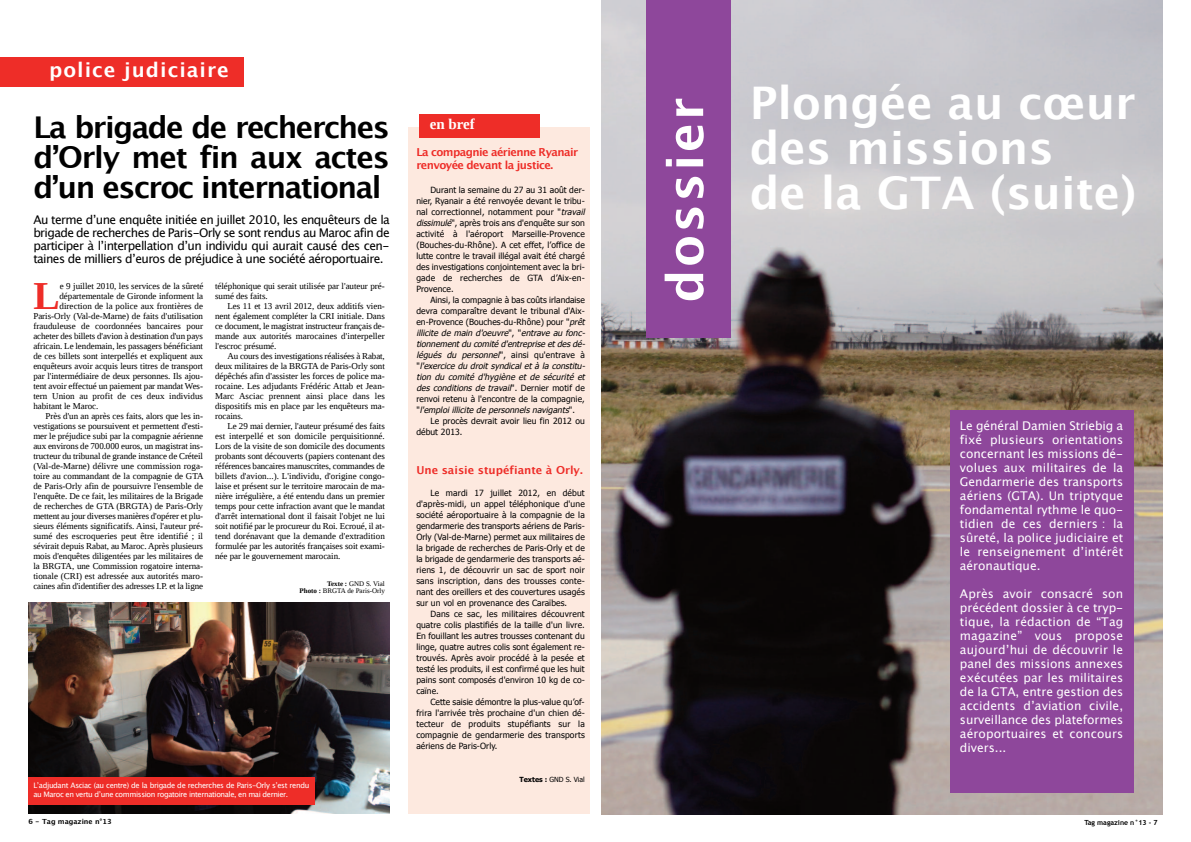
<style>
.page{position:relative;width:1191px;height:842px;background:#fff}
.page>*{position:absolute;margin:0;border:0;box-sizing:border-box;transform-origin:0 0}
.t1{font:700 50px "Lucida Grande";letter-spacing:.05em;color:#fff}
.t2{font:700 45px/45px "Lucida Grande";color:#fff}
.t3{font:700 39.5px "Liberation Serif";color:#ee2d28}
.t4{font:700 30px/30px "Lucida Grande";letter-spacing:-.05em;color:#000;text-align:justify}
.t5{font:700 20px "Lucida Grande";letter-spacing:.05em;color:#fff}
.t6{font:700 15px "Liberation Serif";color:#fff}
.t7{font:12px/14px "Lucida Grande";letter-spacing:.005em;color:#fff;text-align:justify}
.t8{font:12px/13px "Lucida Grande";letter-spacing:-.05em;color:#000;text-align:justify}
.t9{font:700 11px/13.2px "Lucida Grande";letter-spacing:-.05em;color:#ee2d28}
.t10{font:700 11px "Lucida Grande";color:#ee2d28}
.t11{font:9px/10px "Liberation Serif";letter-spacing:-.005em;color:#000;text-align:justify}
.t12{font:8.5px/11px "Tahoma";letter-spacing:.01em;color:#000;text-align:justify}
.t13{font:italic 8.5px/11px "Tahoma";color:#000}
.t14{font:7.5px/9px "Lucida Grande";letter-spacing:-.05em;color:#fff}
.t15{font:7px/7px "Liberation Serif";color:#000;text-align:right}
.t16{font:700 7px "Lucida Grande";color:#000}
.t17{font:700 7px "Trebuchet MS";color:#000}
.t18{font:7px "Tahoma";color:#000}
.s1{font-weight:700}
.s2{font-style:italic}
.s3{font-style:normal}
</style>
<div class="page">
<div style="left:0;top:57px;width:243px;height:29px;background:#ee2d28"></div>
<img style="left:28px;top:603px;width:362px;height:211px">
<div style="left:28px;top:777px;width:286px;height:27px;background:#ee2d28"></div>
<div style="left:408px;top:127px;width:182px;height:687px;background:#fde9df"></div>
<div style="left:420px;top:114px;width:120px;height:23px;background:#ee2d28"></div>
<img style="left:601px;top:0;width:561px;height:814px">
<div style="left:950px;top:410px;width:183px;height:382px;background:#8e479b"></div>
<div style="left:646px;top:0;width:85px;height:337px;background:#8e479b"></div>
<h3 class="t5" style="left:49px;top:58px;width:181px">police judiciaire</h3>
<h3 class="t4" style="left:33px;top:111px;width:358px">La brigade de recherches d’Orly met fin aux actes d’un escroc international</h3>
<p class="t8" style="left:33px;top:213px;width:358px">Au terme d’une enquête initiée en juillet 2010, les enquêteurs de la brigade de recherches de Paris-Orly se sont rendus au Maroc afin de participer à l’interpellation d’un individu qui aurait causé des cen&shy;taines de milliers d’euros de préjudice à une société aéroportuaire.</p>
<h3 class="t3" style="left:33px;top:274px;width:28px">L</h3>
<p class="t11" style="left:60px;top:281px;width:145px">e 9 juillet 2010, les services de la sûreté</p>
<p class="t11" style="left:59px;top:291px;width:145px">départementale de Gironde informent la</p>
<p class="t11" style="left:59px;top:301px;width:145px">direction de la police aux frontières de</p>
<p class="t11" style="left:33px;top:311px;width:171px">Paris-Orly (Val-de-Marne) de faits d'utilisation</p>
<p class="t11" style="left:33px;top:321px;width:171px">frauduleuse de coordonnées bancaires pour</p>
<p class="t11" style="left:33px;top:331px;width:171px">acheter des billets d'avion à destination d'un pays</p>
<p class="t11" style="left:33px;top:341px;width:171px">africain. Le lendemain, les passagers bénéficiant</p>
<p class="t11" style="left:33px;top:351px;width:171px">de ces billets sont interpellés et expliquent aux</p>
<p class="t11" style="left:33px;top:361px;width:171px">enquêteurs avoir acquis leurs titres de transport</p>
<p class="t11" style="left:33px;top:371px;width:171px">par l'intermédiaire de deux personnes. Ils ajou-</p>
<p class="t11" style="left:33px;top:381px;width:171px">tent avoir effectué un paiement par mandat Wes-</p>
<p class="t11" style="left:33px;top:391px;width:171px">tern Union au profit de ces deux individus</p>
<p class="t11" style="left:33px;top:401px;width:66px">habitant le Maroc.</p>
<p class="t11" style="left:46px;top:411px;width:159px">Près d'un an après ces faits, alors que les in-</p>
<p class="t11" style="left:33px;top:421px;width:171px">vestigations se poursuivent et permettent d'esti-</p>
<p class="t11" style="left:33px;top:431px;width:171px">mer le préjudice subi par la compagnie aérienne</p>
<p class="t11" style="left:33px;top:441px;width:171px">aux environs de 700.000 euros, un magistrat ins-</p>
<p class="t11" style="left:33px;top:451px;width:171px">tructeur du tribunal de grande instance de Créteil</p>
<p class="t11" style="left:33px;top:461px;width:171px">(Val-de-Marne) délivre une commission roga-</p>
<p class="t11" style="left:33px;top:471px;width:172px">toire au commandant de la compagnie de GTA</p>
<p class="t11" style="left:33px;top:481px;width:171px">de Paris-Orly afin de poursuivre l'ensemble de</p>
<p class="t11" style="left:33px;top:491px;width:171px">l'enquête. De ce fait, les militaires de la Brigade</p>
<p class="t11" style="left:33px;top:501px;width:171px">de recherches de GTA (BRGTA) de Paris-Orly</p>
<p class="t11" style="left:33px;top:511px;width:171px">mettent au jour diverses manières d'opérer et plu-</p>
<p class="t11" style="left:33px;top:521px;width:171px">sieurs éléments significatifs. Ainsi, l'auteur pré-</p>
<p class="t11" style="left:33px;top:531px;width:171px">sumé des escroqueries peut être identifié ; il</p>
<p class="t11" style="left:33px;top:541px;width:171px">sévirait depuis Rabat, au Maroc. Après plusieurs</p>
<p class="t11" style="left:33px;top:551px;width:171px">mois d'enquêtes diligentées par les militaires de</p>
<p class="t11" style="left:33px;top:561px;width:171px">la BRGTA, une Commission rogatoire interna-</p>
<p class="t11" style="left:33px;top:571px;width:171px">tionale (CRI) est adressée aux autorités maro-</p>
<p class="t11" style="left:33px;top:581px;width:171px">caines afin d'identifier des adresses I.P. et la ligne</p>
<p class="t11" style="left:215px;top:281px;width:171px">téléphonique qui serait utilisée par l'auteur pré&shy;sumé des faits.</p>
<p class="t11" style="left:215px;top:301px;width:171px;text-indent:12px">Les 11 et 13 avril 2012, deux additifs vien&shy;nent également compléter la CRI initiale. Dans ce document, le magistrat instructeur français de&shy;mande aux autorités marocaines d'interpeller l'escroc présumé.</p>
<p class="t11" style="left:215px;top:351px;width:171px;text-indent:12px">Au cours des investigations réalisées à Rabat, deux militaires de la BRGTA de Paris-Orly sont dépêchés afin d'assister les forces de police ma&shy;rocaine. Les adjudants Frédéric Attab et Jean-Marc Asciac prennent ainsi place dans les dispositifs mis en place par les enquêteurs ma&shy;rocains.</p>
<p class="t11" style="left:215px;top:421px;width:171px;text-indent:12px">Le 29 mai dernier, l'auteur présumé des faits est interpellé et son domicile perquisitionné.<br>Lors de la visite de son domicile des documents probants sont découverts (papiers contenant des références bancaires manuscrites, commandes de billets d'avion...). L'individu, d'origine congo&shy;laise et présent sur le territoire marocain de ma&shy;nière irrégulière, a été entendu dans un premier temps pour cette infraction avant que le mandat d'arrêt international dont il faisait l'objet ne lui soit notifié par le procureur du Roi. Ecroué, il at&shy;tend dorénavant que la demande d'extradition formulée par les autorités françaises soit exami&shy;née par le gouvernement marocain.</p>
<p class="t15" style="left:299px;top:580px;width:87px"><span class="s1">Texte :</span> GND S. Vial<br><span class="s1">Photo :</span> BRGTA de Paris-Orly</p>
<p class="t14" style="left:33px;top:781px;width:277px">L’adjudant Asciac (au centre) de la brigade de recherches de Paris-Orly s’est rendu au Maroc en vertu d’une commission rogatoire internationale, en mai dernier.</p>
<p class="t16" style="left:28px;top:817px;width:85px">6 - Tag magazine n°13</p>
<h3 class="t6" style="left:430px;top:116px;width:47px">en bref</h3>
<p class="t9" style="left:416px;top:145px;width:163px">La compagnie aérienne Ryanair renvoyée devant la justice.</p>
<p class="t12" style="left:416px;top:184px;width:172px;text-align:left;text-indent:14px">Durant la semaine du 27 au 31 août der&shy;nier, Ryanair a été renvoyée devant le tribu&shy;nal correctionnel, notamment pour "<span class="s2">travail dissimulé</span>", après trois ans d'enquête sur son activité à l'aéroport Marseille-Provence (Bouches-du-Rhône). A cet effet, l’office de lutte contre le travail illégal avait été chargé des investigations conjointement avec la bri&shy;gade de recherches de GTA d’Aix-en-Provence.</p>
<p class="t13" style="left:416px;top:294px;width:172px;text-indent:14px"><span class="s3">Ainsi, la compagnie à bas coûts irlandaise devra comparaître devant le tribunal d'Aix&shy;en-Provence (Bouches-du-Rhône) pour "</span>prêt illicite de main d'oeuvre<span class="s3">" , "</span> entrave au fonc&shy;tionnement du comité d'entreprise et des dé&shy;légués du personnel<span class="s3">", ainsi qu'entrave à "</span> l'exercice du droit syndical et à la constitu&shy;tion du comité d'hygiène et de sécurité et des conditions de travail<span class="s3">" . D e r n i e r m o t i f d e renvoi retenu à l'encontre de la compagnie, "</span> l'emploi illicite de personnels navigants<span class="s3">" .</span></p>
<p class="t12" style="left:416px;top:415px;width:170px;text-indent:14px">Le procès devrait avoir lieu fin 2012 ou début 2013.</p>
<p class="t10" style="left:416px;top:463px;width:168px">Une saisie stupéfiante à Orly.</p>
<p class="t12" style="left:416px;top:487px;width:170px;text-indent:14px">Le mardi 17 juillet 2012, en début d'après-midi, un appel téléphonique d'une société aéroportuaire à la compagnie de la gendarmerie des transports aériens de Paris-Orly (Val-de-Marne) permet aux militaires de la brigade de recherches de Paris-Orly et de la brigade de gendarmerie des transports aé&shy;riens 1, de découvrir un sac de sport noir sans inscription, dans des trousses conte&shy;nant des oreillers et des couvertures usagés sur un vol en provenance des Caraïbes.</p>
<p class="t12" style="left:416px;top:608px;width:170px;text-indent:14px">Dans ce sac, les militaires découvrent quatre colis plastifiés de la taille d'un livre.<br>En fouillant les autres trousses contenant du linge, quatre autres colis sont également re&shy;trouvés. Après avoir procédé à la pesée et testé les produits, il est confirmé que les huit pains sont composés d'environ 10 kg de co&shy;caïne.</p>
<p class="t12" style="left:416px;top:696px;width:170px;text-indent:14px">Cette saisie démontre la plus-value qu’of&shy;frira l'arrivée très prochaine d'un chien dé&shy;tecteur de produits stupéfiants sur la compagnie de gendarmerie des transports aériens de Paris-Orly.</p>
<p class="t18" style="left:519px;top:775px;width:67px"><span class="s1">Textes :</span> GND S. Vial</p>
<h1 class="t1" style="left:655px;top:302px;width:206px;rotate:-90deg">dossier</h1>
<h2 class="t2" style="left:749px;top:79px;width:389px">Plongée au cœur des missions<br>de la GTA (suite)</h2>
<p class="t7" style="left:960px;top:418px;width:165px">Le général Damien Striebig a fixé plusieurs orientations concernant les missions dé&shy;volues aux militaires de la Gendarmerie des transports aériens (GTA). Un triptyque fondamental rythme le quo&shy;tidien de ces derniers : la sûreté, la police judiciaire et le renseignement d’intérêt aéronautique.</p>
<p class="t7" style="left:960px;top:586px;width:165px">Après avoir consacré son précédent dossier à ce tryp&shy;tique, la rédaction de “Tag magazine” vous propose aujourd’hui de découvrir le panel des missions annexes exécutées par les militaires de la GTA, entre gestion des accidents d’aviation civile, surveillance des plateformes aéroportuaires et concours divers...</p>
<p class="t17" style="left:1084px;top:818px;width:75px">Tag magazine n°13 - 7</p>
</div>
